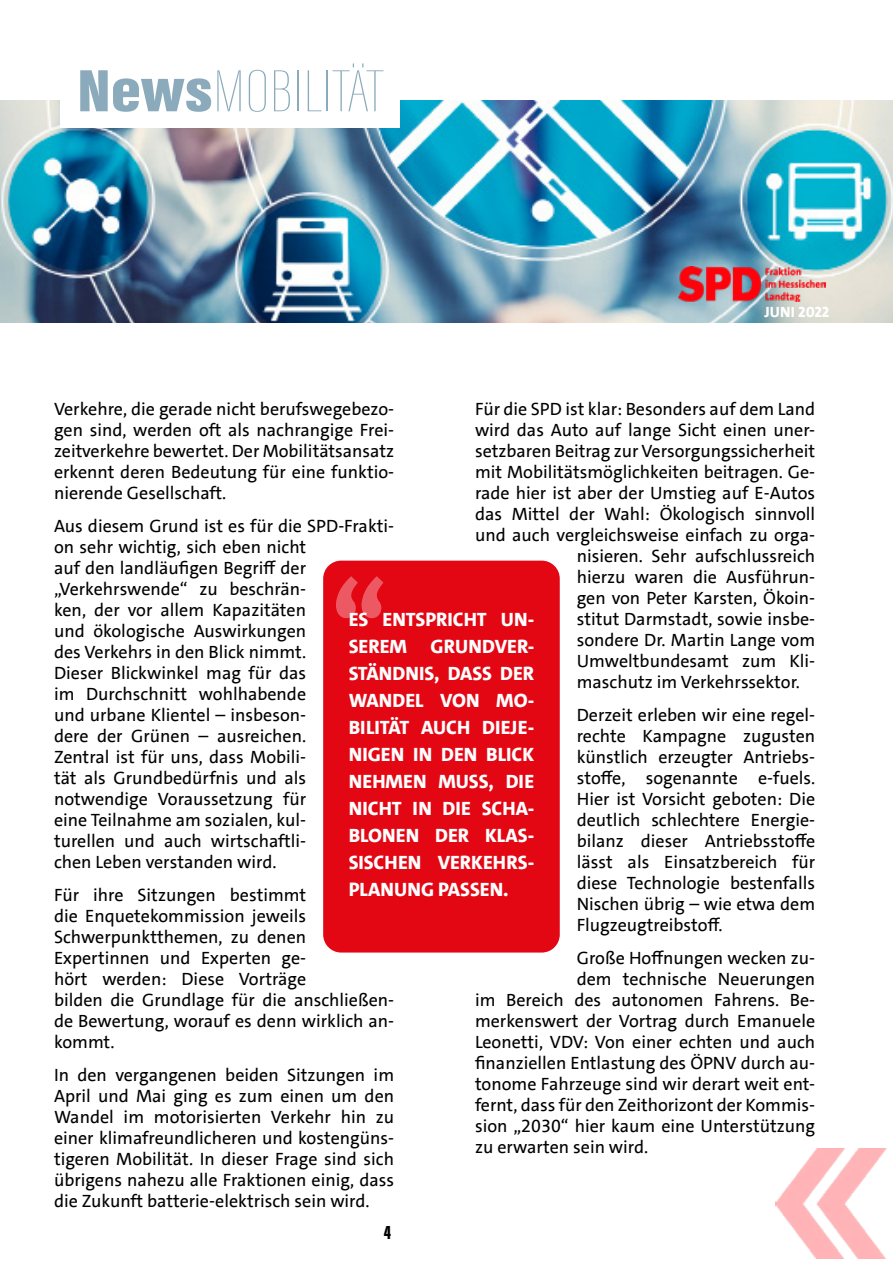
<style>
.page{position:relative;width:893px;height:1263px;background:#fff}
.page>*{position:absolute;margin:0;border:0;box-sizing:border-box;transform-origin:0 0}
.t1{font:100 61.5px "Acumin Pro Extra Cond";color:#8babbc;scale:1.29 1}
.t2{font:800 19.5px/27px "SPD The Sans";color:#fff;text-align:justify}
.Bildunterschrift{font:900 19.5px "Acumin Pro Extra Cond";color:#000}
.t3{font:18px/21px "SPD The Sans";color:#000;text-align:justify}
.t4{font:800 15px "SPD The Sans Versal";letter-spacing:.005em;color:#fff}
.s1{font-weight:900}
</style>
<div class="page">
<img style="left:0;top:101px;width:893px;height:222px">
<div style="left:60px;top:56px;width:340px;height:72px;background:#fff"></div>
<img style="left:775px;top:1148px;width:111px;height:110px">
<div style="left:323px;top:561px;width:237px;height:391px;background:#e30613;border-radius:18px"></div>
<svg style="left:336px;top:576px;width:47px;height:42px"></svg>
<img style="left:678px;top:267px;width:148px;height:35px">
<p class="t1" style="left:77px;top:55px;width:239px"><span class="s1">News</span>MOBILITÄT</p>
<p class="t4" style="left:764px;top:303px;width:67px">JUNI 2022</p>
<p class="t3" style="left:54px;top:399px;width:342px">Verkehre, die gerade nicht berufswegebezo&shy;gen sind, werden oft als nachrangige Frei&shy;zeitverkehre bewertet. Der Mobilitätsansatz erkennt deren Bedeutung für eine funktio&shy;nierende Gesellschaft.</p>
<p class="t3" style="left:54px;top:516px;width:342px;text-align:left">Aus diesem Grund ist es für die SPD-Frakti&shy;on sehr wichtig, sich eben nicht<br>auf den landläufigen Begriff der „Verkehrswende“ zu beschrän-<br>ken, der vor allem Kapazitäten<br>und ökologische Auswirkungen<br>des Verkehrs in den Blick nimmt.<br>Dieser Blickwinkel mag für das<br>im Durchschnitt wohlhabende<br>und urbane Klientel – insbeson-<br>dere der Grünen – ausreichen.<br>Zentral ist für uns, dass Mobili-<br>tät als Grundbedürfnis und als notwendige Voraussetzung für<br>eine Teilnahme am sozialen, kul-<br>turellen und auch wirtschaftli-<br>chen Leben verstanden wird.</p>
<p class="t3" style="left:54px;top:885px;width:342px;text-align:left">Für ihre Sitzungen bestimmt<br>die Enquetekommission jeweils<br>Schwerpunktthemen, zu denen<br>Expertinnen und Experten ge-<br>hört werden: Diese Vorträge<br>bilden die Grundlage für die anschließen&shy;de Bewertung, worauf es denn wirklich an&shy;kommt.</p>
<p class="t3" style="left:54px;top:1065px;width:342px">In den vergangenen beiden Sitzungen im April und Mai ging es zum einen um den Wandel im motorisierten Verkehr hin zu einer klimafreundlicheren und kostengüns&shy;tigeren Mobilität. In dieser Frage sind sich übrigens nahezu alle Fraktionen einig, dass die Zukunft batterie-elektrisch sein wird.</p>
<p class="t3" style="left:475px;top:399px;width:342px">Für die SPD ist klar: Besonders auf dem Land</p>
<p class="t3" style="left:475px;top:420px;width:342px">wird das Auto auf lange Sicht einen uner-</p>
<p class="t3" style="left:475px;top:441px;width:342px">setzbaren Beitrag zur Versorgungssicherheit</p>
<p class="t3" style="left:475px;top:462px;width:342px">mit Mobilitätsmöglichkeiten beitragen. Ge-</p>
<p class="t3" style="left:475px;top:483px;width:342px">rade hier ist aber der Umstieg auf E-Autos</p>
<p class="t3" style="left:475px;top:504px;width:342px">das Mittel der Wahl: Ökologisch sinnvoll</p>
<p class="t3" style="left:475px;top:525px;width:342px">und auch vergleichsweise einfach zu orga-</p>
<p class="t3" style="left:577px;top:546px;width:240px">nisieren. Sehr aufschlussreich</p>
<p class="t3" style="left:577px;top:567px;width:240px">hierzu waren die Ausführun-</p>
<p class="t3" style="left:577px;top:588px;width:240px">gen von Peter Karsten, Ökoin-</p>
<p class="t3" style="left:577px;top:609px;width:240px">stitut Darmstadt, sowie insbe-</p>
<p class="t3" style="left:577px;top:630px;width:240px">sondere Dr. Martin Lange vom</p>
<p class="t3" style="left:577px;top:651px;width:240px">Umweltbundesamt zum Kli-</p>
<p class="t3" style="left:577px;top:672px;width:225px">maschutz im Verkehrssektor.</p>
<p class="t3" style="left:577px;top:705px;width:240px">Derzeit erleben wir eine regel&shy;rechte Kampagne zugusten künstlich erzeugter Antriebs&shy;stoffe, sogenannte e-fuels.<br>Hier ist Vorsicht geboten: Die deutlich schlechtere Energie&shy;bilanz dieser Antriebsstoffe lässt als Einsatzbereich für diese Technologie bestenfalls Nischen übrig – wie etwa dem Flugzeugtreibstoff.</p>
<p class="t3" style="left:577px;top:948px;width:240px">Große Hoffnungen wecken zu-</p>
<p class="t3" style="left:577px;top:969px;width:240px">dem technische Neuerungen</p>
<p class="t3" style="left:475px;top:990px;width:342px">im Bereich des autonomen Fahrens. Be-</p>
<p class="t3" style="left:475px;top:1011px;width:342px">merkenswert der Vortrag durch Emanuele</p>
<p class="t3" style="left:475px;top:1032px;width:342px">Leonetti, VDV: Von einer echten und auch</p>
<p class="t3" style="left:475px;top:1053px;width:342px">finanziellen Entlastung des ÖPNV durch au-</p>
<p class="t3" style="left:475px;top:1074px;width:342px">tonome Fahrzeuge sind wir derart weit ent-</p>
<p class="t3" style="left:475px;top:1095px;width:342px">fernt, dass für den Zeithorizont der Kommis-</p>
<p class="t3" style="left:475px;top:1116px;width:342px">sion „2030“ hier kaum eine Unterstützung</p>
<p class="t3" style="left:475px;top:1137px;width:175px">zu erwarten sein wird.</p>
<p class="t2" style="left:349px;top:606px;width:187px">ES ENTSPRICHT UN-SEREM GRUNDVER-STÄNDNIS, DASS DER WANDEL VON MO-BILITÄT AUCH DIEJE-NIGEN IN DEN BLICK NEHMEN MUSS, DIE NICHT IN DIE SCHA-BLONEN DER KLAS-SISCHEN VERKEHRS-PLANUNG PASSEN.</p>
<p class="Bildunterschrift" style="left:384px;top:1220px;width:9px">4</p>
</div>
